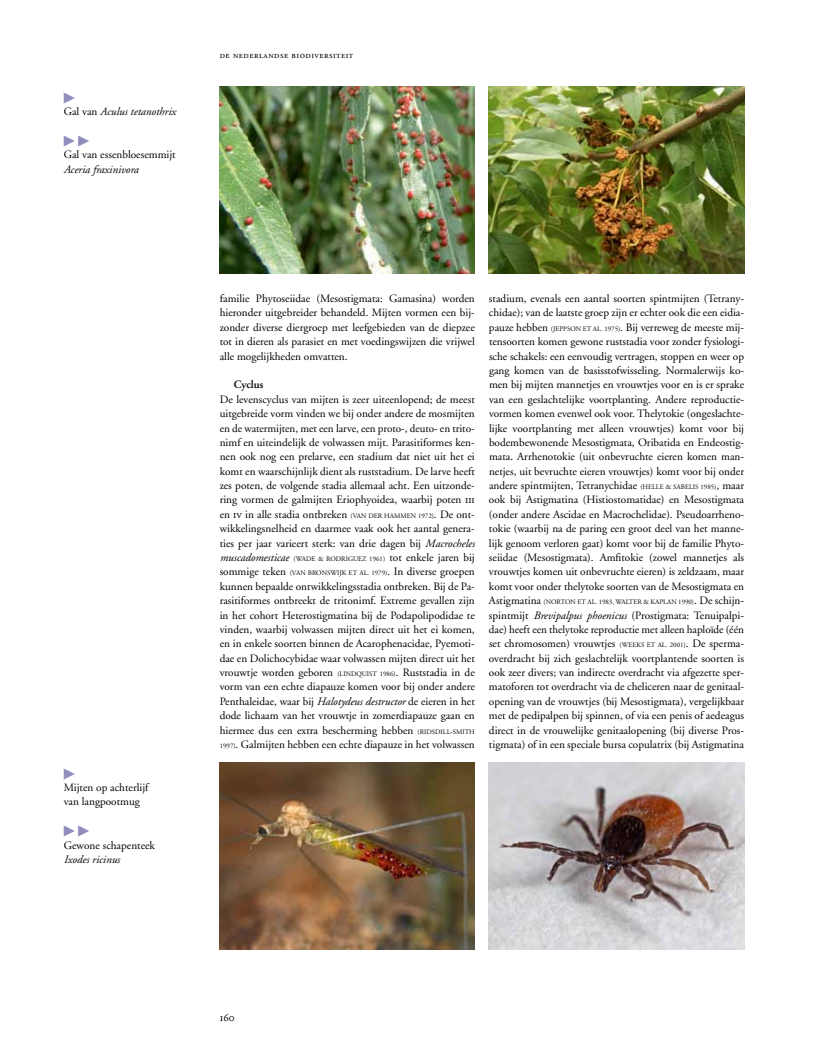
<style>
.page{position:relative;width:815px;height:1053px;background:#fff}
.page>*{position:absolute;margin:0;border:0;box-sizing:border-box;transform-origin:0 0}
.t1{font:11.25px/14.4px "Adobe Garamond";color:#000;text-align:justify}
.t2{font:italic 11.25px "Adobe Garamond";color:#000}
.t3{font:600 11.25px "Adobe Garamond";color:#000}
.t4{font:11.25px "Universal Std Newswith Comm Pi";color:#908dbe}
.t5{font:9.38px "Adobe Garamond Pro";letter-spacing:.05em;color:#000}
.t6{font:6.88px "Adobe Garamond";letter-spacing:.19em;color:#000}
.s1{font-style:normal}
.s2{font-family:"Adobe Garamond Exp"}
.s3{font-size:6.88px}
.s4{font-size:11.25px}
.s5{font-style:italic}
</style>
<div class="page">
<img style="left:220px;top:762px;width:255px;height:187px">
<img style="left:489px;top:762px;width:255px;height:187px">
<img style="left:220px;top:87px;width:255px;height:187px">
<img style="left:489px;top:86px;width:255px;height:187px">
<p class="t4" style="left:64px;top:92px;width:13px">▶</p>
<p class="t2" style="left:64px;top:105px;width:114px"><span class="s1">Gal van</span> Aculus tetanothrix</p>
<p class="t4" style="left:64px;top:135px;width:27px">▶ ▶</p>
<p class="t1" style="left:64px;top:148px;width:113px">Gal van essenbloesemmijt</p>
<p class="t2" style="left:64px;top:163px;width:76px">Aceria fraxinivora</p>
<p class="t5" style="left:220px;top:49px;width:135px">de nederlandse biodiversiteit</p>
<p class="t4" style="left:64px;top:768px;width:13px">▶</p>
<p class="t1" style="left:64px;top:780px;width:86px">Mijten op achterlijf van langpootmug</p>
<p class="t4" style="left:64px;top:825px;width:27px">▶ ▶</p>
<p class="t1" style="left:64px;top:838px;width:93px">Gewone schapenteek</p>
<p class="t2" style="left:64px;top:853px;width:58px">Ixodes ricinus</p>
<p class="t1" style="left:220px;top:291px;width:257px">familie Phytoseiidae (Mesostigmata: Gamasina) worden hieronder uitgebreider behandeld. Mijten vormen een bij&shy;zonder diverse diergroep met leefgebieden van de diepzee tot in dieren als parasiet en met voedingswijzen die vrijwel alle mogelijkheden omvatten.</p>
<p class="t3" style="left:234px;top:378px;width:31px">Cyclus</p>
<p class="t1" style="left:220px;top:392px;width:257px">De levenscyclus van mijten is zeer uiteenlopend; de meest uitgebreide vorm vinden we bij onder andere de mosmijten en de watermijten, met een larve, een proto-, deuto- en trito&shy;nimf en uiteindelijk de volwassen mijt. Parasitiformes ken&shy;nen ook nog een prelarve, een stadium dat niet uit het ei komt en waarschijnlijk dient als ruststadium. De larve heeft zes poten, de volgende stadia allemaal acht. Een uitzonde&shy;ring vormen de galmijten Eriophyoidea, waarbij poten <span class="s2">iii </span>en <span class="s2">iv</span> in alle stadia ontbreken <span class="s3">(van</span></p>
<p class="t6" style="left:369px;top:512px;width:23px">der hamm</p>
<p class="t6" style="left:407px;top:512px;width:70px">en 1972)<span class="s4">. De ont-</span></p>
<p class="t1" style="left:220px;top:521px;width:257px">wikkelingsnelheid en daarmee vaak ook het aantal genera&shy;ties per jaar varieert sterk: van drie dagen bij <span class="s5">Macrocheles muscadomesticae</span> <span class="s3">(wad</span></p>
<p class="t6" style="left:311px;top:555px;width:21px">e &amp; rodr</p>
<p class="t1" style="left:346px;top:550px;width:131px"><span class="s3">iguez 1961)</span> tot enkele jaren bij</p>
<p class="t1" style="left:220px;top:565px;width:257px;text-indent:117px"><span class="s3">ijk et al. 1979)</span>. In diverse groepen kunnen bepaalde ontwikkelingsstadia ontbreken. Bij de Pa&shy;rasitiformes ontbreekt de tritonimf. Extreme gevallen zijn in het cohort Heterostigmatina bij de Podapolipodidae te vinden, waarbij volwassen mijten direct uit het ei komen, en in enkele soorten binnen de Acarophenacidae, Pyemoti&shy;dae en Dolichocybidae waar volwassen mijten direct uit het vrouwtje worden geboren <span class="s3">(lind quist 1986)</span>. Ruststadia in de vorm van een echte diapauze komen voor bij onder andere Penthaleidae, waar bij <span class="s5">Halotydeus destructor</span> de eieren in het dode lichaam van het vrouwtje in zomerdiapauze gaan en hiermee dus een extra bescherming hebben <span class="s3">(ridsd</span></p>
<p class="t1" style="left:220px;top:565px;width:78px">sommige teken <span class="s3">(van</span></p>
<p class="t6" style="left:308px;top:569px;width:6px">bronsw</p>
<p class="t6" style="left:441px;top:727px;width:34px">ill-smith</p>
<p class="t1" style="left:220px;top:737px;width:257px"><span class="s3">1997)</span>. Galmijten hebben een echte diapauze in het volwassen</p>
<p class="t1" style="left:489px;top:291px;width:257px">stadium, evenals een aantal soorten spintmijten (Tetrany&shy;chidae); van de laatste groep zijn er echter ook die een eidia&shy;pauze hebben <span class="s3">(jeppson</span></p>
<p class="t1" style="left:489px;top:320px;width:257px;text-indent:94px"><span class="s3">et al. 1975)</span>. Bij verreweg de meeste mij&shy;tensoorten komen gewone ruststadia voor zonder fysiologi&shy;sche schakels: een eenvoudig vertragen, stoppen en weer op gang komen van de basisstofwisseling. Normalerwijs ko&shy;men bij mijten mannetjes en vrouwtjes voor en is er sprake van een geslachtelijke voortplanting. Andere reproductie&shy;vormen komen evenwel ook voor. Thelytokie (ongeslachte&shy;lijke voortplanting met alleen vrouwtjes) komt voor bij bodembewonende Mesostigmata, Oribatida en Endeostig&shy;mata. Arrhenotokie (uit onbevruchte eieren komen man&shy;netjes, uit bevruchte eieren vrouwtjes) komt voor bij onder andere spintmijten, Tetranychidae <span class="s3">(helle &amp; sabelis 1985)</span>, maar ook bij Astigmatina (Histiostomatidae) en Mesostigmata (onder andere Ascidae en Macrochelidae). Pseudoarrheno&shy;tokie (waarbij na de paring een groot deel van het manne&shy;lijk genoom verloren gaat) komt voor bij de familie Phyto&shy;seiidae (Mesostigmata). Amfitokie (zowel mannetjes als vrouwtjes komen uit onbevruchte eieren) is zeldzaam, maar komt voor onder thelytoke soorten van de Mesostigmata en Astigmatina <span class="s3">(nor</span></p>
<p class="t1" style="left:489px;top:593px;width:257px;text-indent:174px"><span class="s3">lan 1990)</span>. De schijn&shy;spintmijt <span class="s5">Brevipalpus phoenicus</span> (Prostigmata: Tenuipalpi&shy;dae) heeft een thelytoke reproductie met alleen haploïde (één set chromosomen) vrouwtjes <span class="s3">(weeks et al. 2001)</span>. De sperma&shy;overdracht bij zich geslachtelijk voortplantende soorten is ook zeer divers; van indirecte overdracht via afgezette sper&shy;matoforen tot overdracht via de cheliceren naar de genitaal&shy;opening van de vrouwtjes (bij Mesostigmata), vergelijkbaar met de pedipalpen bij spinnen, of via een penis of aedeagus direct in de vrouwelijke genitaalopening (bij diverse Pros&shy;tigmata) of in een speciale bursa copulatrix (bij Astigmatina</p>
<p class="t6" style="left:561px;top:598px;width:95px">ton et al. 1983, walter &amp; kap</p>
</div>
